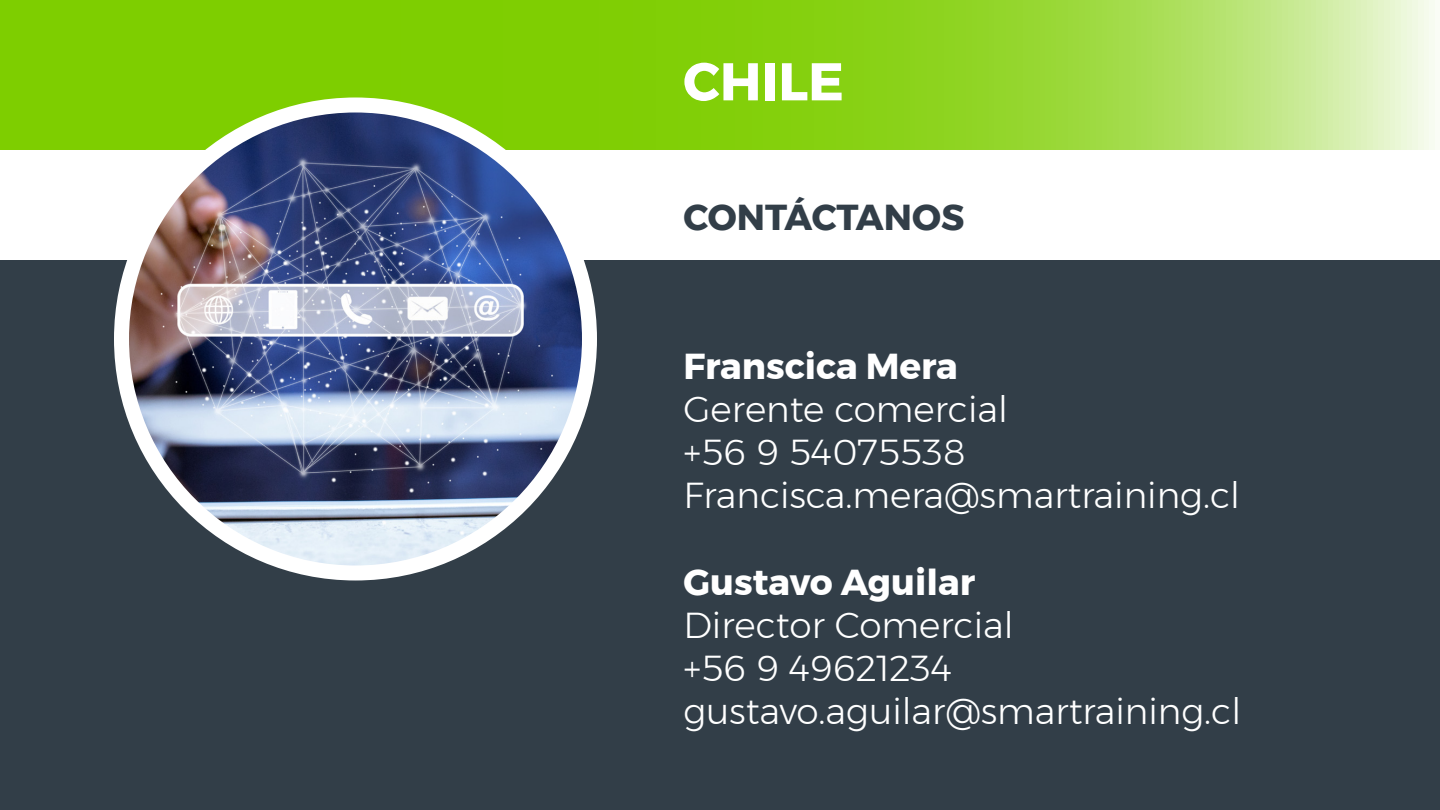
<style>
.page{position:relative;width:1440px;height:810px;background:#fff}
.page>*{position:absolute;margin:0;border:0;box-sizing:border-box;transform-origin:0 0}
.t1{font:700 52.95px "Montserrat";color:#fff}
.t2{font:300 36px/43.2px "Montserrat";color:#fff}
.t3{font:700 36px "Montserrat";color:#fff}
.t4{font:700 36px "Montserrat";color:#323e48}
</style>
<div class="page">
<svg style="left:0;top:0;width:1435px;height:150px;background:#94d62c"></svg>
<div style="left:0;top:260px;width:1440px;height:550px;background:#323e48"></div>
<img style="left:122px;top:105px;width:468px;height:468px;border-radius:234px">
<div style="left:114px;top:98px;width:483px;height:482px;border:15px solid #fff;border-radius:50%"></div>
<h1 class="t1" style="left:683px;top:39px;width:162px">CHILE</h1>
<p class="t4" style="left:683px;top:188px;width:282px">CONTÁCTANOS</p>
<p class="t3" style="left:683px;top:337px;width:276px">Franscica Mera</p>
<p class="t2" style="left:683px;top:387px;width:558px">Gerente comercial<br>+56 9 54075538<br>Francisca.mera@smartraining.cl</p>
<p class="t3" style="left:683px;top:553px;width:293px">Gustavo Aguilar</p>
<p class="t2" style="left:683px;top:603px;width:559px">Director Comercial<br>+56 9 49621234 gustavo.aguilar@smartraining.cl</p>
</div>
